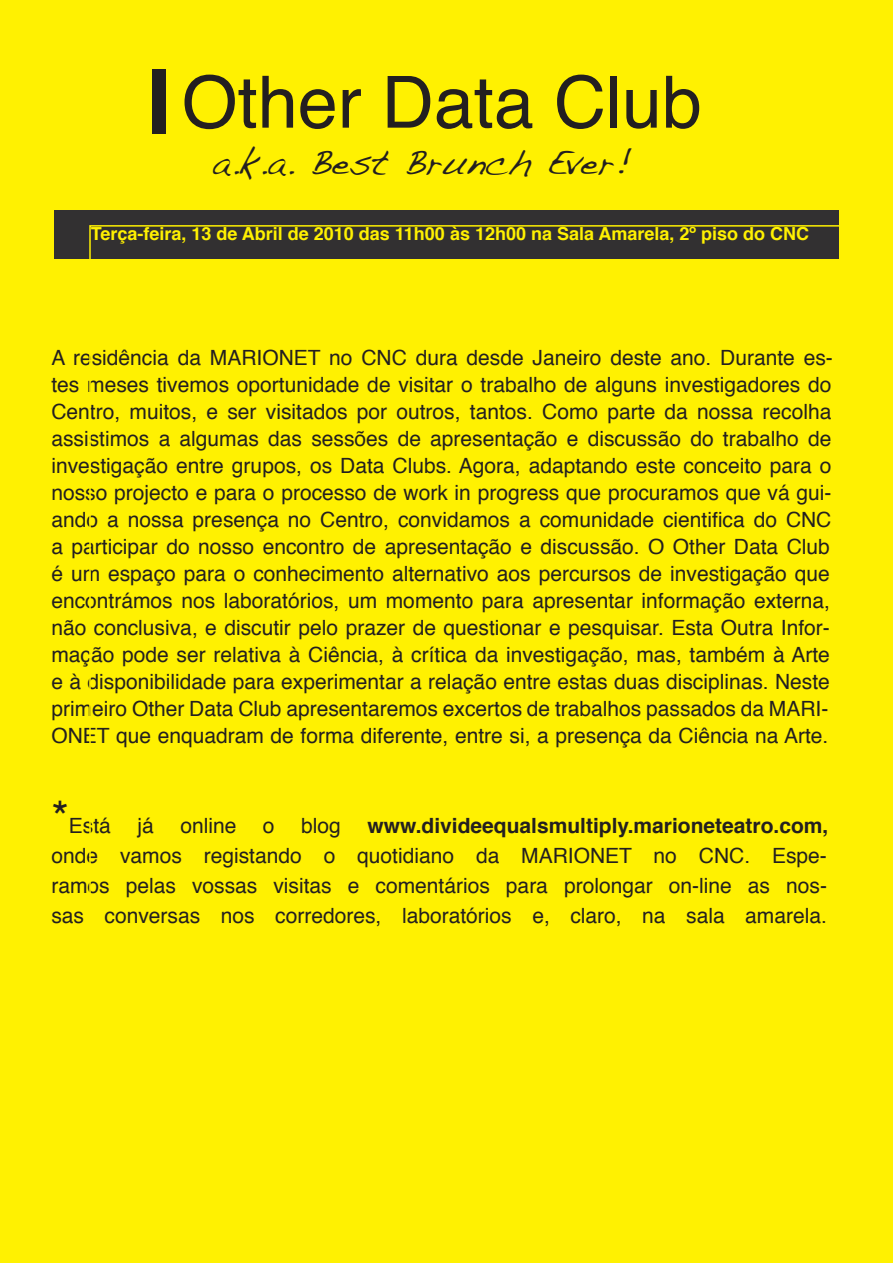
<style>
.page{position:relative;width:893px;height:1263px;background:#fff101}
.page>*{position:absolute;margin:0;border:0;box-sizing:border-box;transform-origin:0 0}
.t1{font:72px "Helvetica";color:#231f20}
.t2{font:36px "Handwriting Dakota";color:#231f20}
.t3{font:21px/27px "Helvetica";color:#231f20}
.t4{font:700 21px "Helvetica";color:#231f20}
.t5{font:700 18px "Helvetica";color:#fff101}
.s1{font-weight:700;font-size:90px}
.s2{font-size:45px}
</style>
<div class="page">
<div style="left:54px;top:211px;width:785px;height:48px;background:#323031"></div>
<h1 class="t1" style="left:146px;top:47px;width:557px"><span class="s1">I</span>Other Data Club</h1>
<h2 class="t2" style="left:212px;top:140px;width:421px">a.k.a. Best Brunch Ever!</h2>
<p class="t5" style="left:91px;top:219px;width:720px">Terça-feira, 13 de Abril de 2010 das 11h00 às 12h00 na Sala Amarela, 2º piso do CNC</p>
<p class="t3" style="left:51px;top:345px;width:783px">A residência da MARIONET no CNC dura desde Janeiro deste ano. Durante es&shy;tes meses tivemos oportunidade de visitar o trabalho de alguns investigadores do Centro, muitos, e ser visitados por outros, tantos. Como parte da nossa recolha assistimos a algumas das sessões de apresentação e discussão do trabalho de investigação entre grupos, os Data Clubs. Agora, adaptando este conceito para o nosso projecto e para o processo de work in progress que procuramos que vá gui&shy;ando a nossa presença no Centro, convidamos a comunidade cientifica do CNC a participar do nosso encontro de apresentação e discussão. O Other Data Club é um espaço para o conhecimento alternativo aos percursos de investigação que encontrámos nos laboratórios, um momento para apresentar informação externa, não conclusiva, e discutir pelo prazer de questionar e pesquisar. Esta Outra Infor&shy;mação pode ser relativa à Ciência, à crítica da investigação, mas, também à Arte e à disponibilidade para experimentar a relação entre estas duas disciplinas. Neste primeiro Other Data Club apresentaremos excertos de trabalhos passados da MARI-ONET que enquadram de forma diferente, entre si, a presença da Ciência na Arte.</p>
<p class="t3" style="left:51px;top:813px;width:61px"><span class="s2">*</span>Está</p>
<p class="t3" style="left:137px;top:813px;width:18px">já</p>
<p class="t3" style="left:180px;top:813px;width:58px">online</p>
<p class="t3" style="left:263px;top:813px;width:13px">o</p>
<p class="t3" style="left:301px;top:813px;width:41px">blog</p>
<p class="t4" style="left:367px;top:809px;width:462px">www.divideequalsmultiply.marioneteatro.com,</p>
<p class="t3" style="left:51px;top:842px;width:777px;line-height:30px;text-align:justify">onde vamos registando o quotidiano da MARIONET no CNC. Espe&shy;ramos pelas vossas visitas e comentários para prolongar on-line as nos&shy;sas conversas nos corredores, laboratórios e, claro, na sala amarela.</p>
</div>
